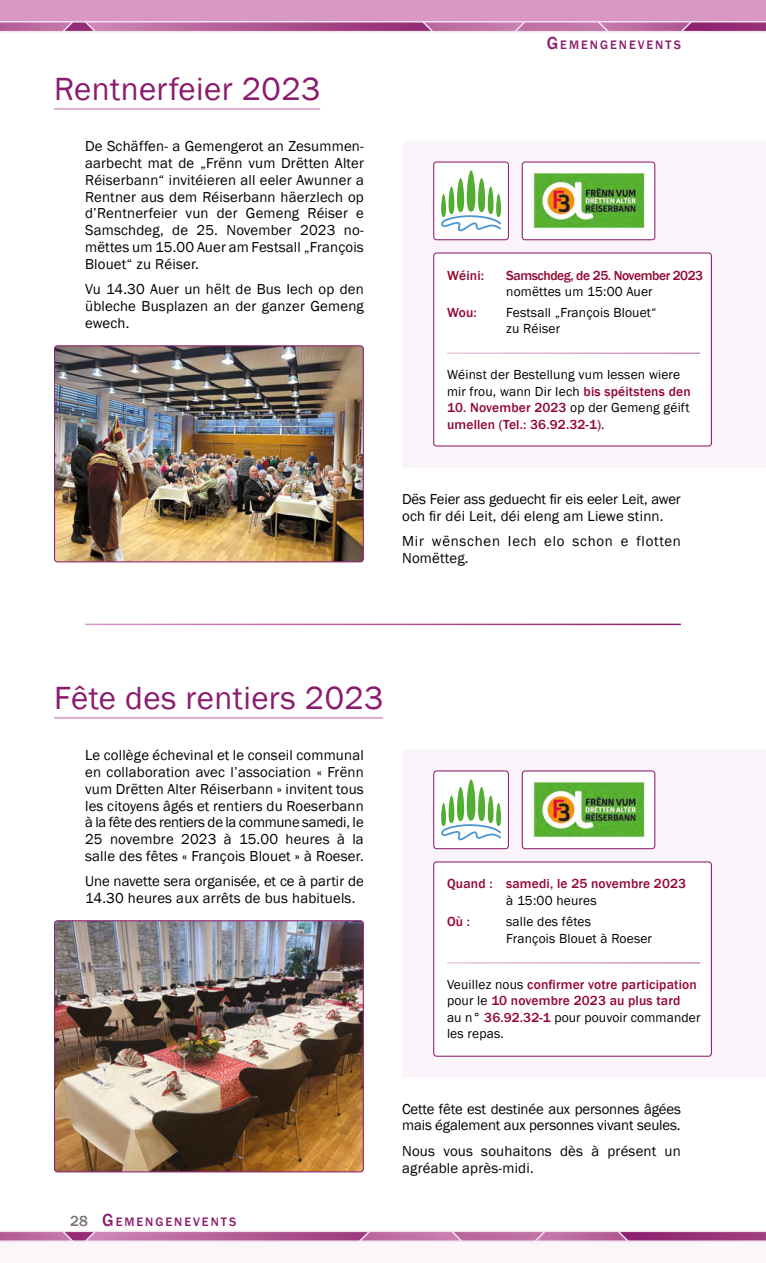
<style>
.page{position:relative;width:766px;height:1263px;background:#fff}
.page>*{position:absolute;margin:0;border:0;box-sizing:border-box;transform-origin:0 0}
.t1{font:33px "Franklin Gothic";letter-spacing:.015em;color:#8b1c6d}
.t2{font:14.85px/16.8px "Franklin Gothic";letter-spacing:.015em;color:#000;text-align:justify}
.t3{font:14.85px/16.8px "Franklin Gothic";letter-spacing:-.01em;color:#000}
.t4{font:14.85px/16.8px "Franklin Gothic";letter-spacing:.05em;color:#000}
.t5{font:500 13.5px/16.5px "Franklin Gothic";letter-spacing:.015em;color:#940731}
.t6{font:13.5px/16.5px "Franklin Gothic";letter-spacing:.015em;color:#000}
.t7{font:500 13.5px "Franklin Gothic";letter-spacing:-.03em;color:#940731}
.t8{font:500 12.6px "Franklin Gothic";letter-spacing:.155em;color:#8b1c6d}
.s1{font-size:18px}
.s2{font-weight:500;color:#940731}
.s3{font-weight:400;color:#000}
.s4{font-size:15px;color:#7e757b}
</style>
<div class="page">
<svg style="left:0;top:23px;width:765px;height:10px;background:#bb6ea2"></svg>
<svg style="left:0;top:1232px;width:765px;height:8px;background:#b35e97"></svg>
<div style="left:0;top:0;width:765px;height:22px;background:#d898c3"></div>
<hr style="left:0;top:21px;width:765px;height:2px;background:#f3e2f0">
<hr style="left:0;top:31px;width:765px;height:1px;background:#f3e2f0">
<div style="left:0;top:1241px;width:765px;height:22px;background:#fbf6fa"></div>
<hr style="left:0;top:1230px;width:765px;height:2px;background:#f3e2f0">
<hr style="left:0;top:1240px;width:765px;height:2px;background:#f3e2f0">
<hr style="left:54px;top:108px;width:266px;height:2px;background:#d898c3">
<hr style="left:54px;top:717px;width:329px;height:2px;background:#d898c3">
<div style="left:402px;top:141px;width:363px;height:327px;background:#faf3f9"></div>
<div style="left:402px;top:750px;width:363px;height:327px;background:#faf3f9"></div>
<div style="left:433px;top:253px;width:278px;height:193px;background:#fff;border-radius:3px"></div>
<div style="left:433px;top:252px;width:278px;height:194px;border:1px solid #8b1c6d;border-radius:3px"></div>
<div style="left:433px;top:862px;width:278px;height:194px;background:#fff;border-radius:3px"></div>
<div style="left:433px;top:861px;width:278px;height:196px;border:1px solid #8b1c6d;border-radius:3px"></div>
<div style="left:522px;top:162px;width:132px;height:78px;background:#fff;border-radius:3px"></div>
<img style="left:531px;top:172px;width:115px;height:57px">
<div style="left:521px;top:161px;width:134px;height:79px;border:1px solid #8b1c6d;border-radius:3px"></div>
<div style="left:522px;top:771px;width:132px;height:78px;background:#fff;border-radius:3px"></div>
<img style="left:531px;top:781px;width:115px;height:57px">
<div style="left:521px;top:770px;width:134px;height:79px;border:1px solid #8b1c6d;border-radius:3px"></div>
<img style="left:56px;top:922px;width:306px;height:248px">
<div style="left:54px;top:920px;width:310px;height:252px;border:1px solid #8b1c6d;border-radius:3px"></div>
<img style="left:56px;top:347px;width:306px;height:213px">
<div style="left:54px;top:345px;width:310px;height:217px;border:1px solid #8b1c6d;border-radius:3px"></div>
<div style="left:433px;top:162px;width:75px;height:78px;background:#fff;border-radius:3px"></div>
<div style="left:433px;top:161px;width:76px;height:79px;border:1px solid #8b1c6d;border-radius:3px"></div>
<svg style="left:441px;top:170px;width:60px;height:61px"></svg>
<div style="left:433px;top:771px;width:75px;height:78px;background:#fff;border-radius:3px"></div>
<div style="left:433px;top:770px;width:76px;height:79px;border:1px solid #8b1c6d;border-radius:3px"></div>
<svg style="left:441px;top:779px;width:60px;height:61px"></svg>
<h1 class="t1" style="left:54px;top:68px;width:268px">Rentnerfeier 2023</h1>
<p class="t2" style="left:85px;top:138px;width:280px">De Schäffen- a Gemengerot an Zesummen&shy;aarbecht mat de „Frënn vum Drëtten Alter Réiserbann“ invitéieren all eeler Awunner a Rentner aus dem Réiserbann häerzlech op d’Rentnerfeier vun der Gemeng Réiser e Samschdeg, de 25. November 2023 no&shy;mëttes um 15.00 Auer am Festsall „François Blouet“ zu Réiser.</p>
<p class="t2" style="left:85px;top:281px;width:280px">Vu 14.30 Auer un hëlt de Bus Iech op den übleche Busplazen an der ganzer Gemeng ewech.</p>
<p class="t8" style="left:546px;top:37px;width:135px"><span class="s1">G</span>EMENGENEVENTS</p>
<p class="t5" style="left:447px;top:267px;width:39px">Wéini:</p>
<p class="t7" style="left:506px;top:267px;width:198px">Samschdeg, de 25. November 2023</p>
<p class="t6" style="left:506px;top:284px;width:148px">nomëttes um 15:00 Auer</p>
<p class="t5" style="left:447px;top:304px;width:31px">Wou:</p>
<p class="t6" style="left:506px;top:304px;width:152px">Festsall „François Blouet“ zu Réiser</p>
<p class="t6" style="left:447px;top:367px;width:245px">Wéinst der Bestellung vum Iessen wiere mir frou, wann Dir Iech <span class="s2">bis spéitstens den</span></p>
<p class="t5" style="left:447px;top:399px;width:244px">10. November 2023 <span class="s3">op der Gemeng géift </span>umellen (Tel.: 36.92.32-1)<span class="s3">.</span></p>
<p class="t3" style="left:402px;top:491px;width:280px">Dës Feier ass geduecht fir eis eeler Leit, awer och fir déi Leit, déi eleng am Liewe stinn.</p>
<p class="t4" style="left:402px;top:533px;width:280px">Mir wënschen Iech elo schon e flotten<br>Nomëtteg.</p>
<h1 class="t1" style="left:54px;top:677px;width:331px">Fête des rentiers 2023</h1>
<p class="t2" style="left:85px;top:747px;width:280px">Le collège échevinal et le conseil communal en collaboration avec l’association « Frënn vum Drëtten Alter Réiserbann » invitent tous les citoyens âgés et rentiers du Roeserbann à la fête des rentiers de la commune samedi, le 25 novembre 2023 à 15.00 heures à la salle des fêtes « François Blouet » à Roeser.</p>
<p class="t2" style="left:85px;top:873px;width:280px">Une navette sera organisée, et ce à partir de<br>14.30 heures aux arrêts de bus habituels.</p>
<p class="t5" style="left:447px;top:876px;width:240px">Quand : samedi, le 25 novembre 2023</p>
<p class="t6" style="left:506px;top:892px;width:92px">à 15:00 heures</p>
<p class="t5" style="left:447px;top:913px;width:25px">Où :</p>
<p class="t6" style="left:506px;top:913px;width:147px">salle des fêtes<br>François Blouet à Roeser</p>
<p class="t5" style="left:447px;top:976px;width:255px"><span class="s3">Veuillez nous</span> confirmer votre participation <span class="s3">pour le</span> 10 novembre 2023 au plus tard<br><span class="s3">au n°</span> 36.92.32-1 <span class="s3">pour pouvoir commander les repas.</span></p>
<p class="t8" style="left:70px;top:1214px;width:167px"><span class="s4">28</span> <span class="s1">G</span>EMENGENEVENTS</p>
<p class="t3" style="left:402px;top:1100px;width:280px">Cette fête est destinée aux personnes âgées mais également aux personnes vivant seules.</p>
<p class="t2" style="left:402px;top:1143px;width:280px">Nous vous souhaitons dès à présent un agréable après-midi.</p>
</div>
